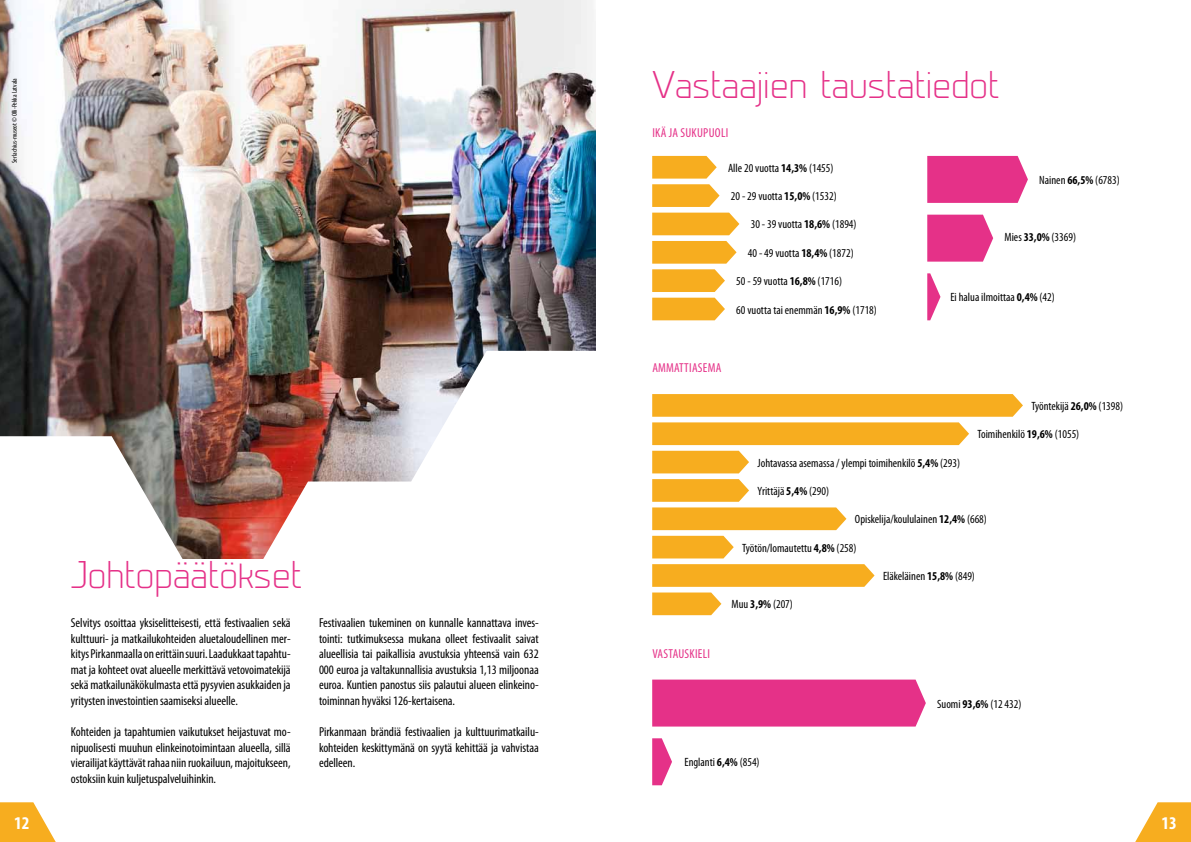
<style>
.page{position:relative;width:1191px;height:842px;background:#fff}
.page>*{position:absolute;margin:0;border:0;box-sizing:border-box;transform-origin:0 0}
.t1{font:300 36px "Prime";color:#e53188}
.t2{font:700 condensed 18px "Myriad Pro";color:#fff}
.t3{font:condensed 13px/15.6px "Myriad Pro";letter-spacing:-.005em;color:#000;text-align:justify}
.t4{font:condensed 13px "Myriad Pro";letter-spacing:.02em;color:#e53188}
.t5{font:condensed 12px "Myriad Pro";color:#000}
.t6{font:condensed 7px "Myriad Pro";color:#000}
.s1{font-weight:700}
</style>
<div class="page">
<img style="left:0;top:0;width:595px;height:558px">
<svg style="left:0;top:436px;width:187px;height:123px"></svg>
<svg style="left:411px;top:351px;width:302px;height:208px"></svg>
<svg style="left:232px;top:481px;width:302px;height:78px"></svg>
<svg style="left:652px;top:298px;width:73px;height:22px;background:#f7b22e"></svg>
<svg style="left:927px;top:215px;width:66px;height:47px;background:#e74292"></svg>
<svg style="left:927px;top:156px;width:101px;height:47px;background:#e63c8e"></svg>
<svg style="left:927px;top:273px;width:13px;height:47px"></svg>
<svg style="left:652px;top:156px;width:67px;height:51px"></svg>
<svg style="left:652px;top:213px;width:87px;height:22px;background:#f7b12b"></svg>
<svg style="left:652px;top:241px;width:84px;height:51px"></svg>
<svg style="left:652px;top:738px;width:20px;height:47px"></svg>
<div style="left:652px;top:680px;width:274px;height:46px;background:#e53188"></div>
<div style="left:652px;top:451px;width:97px;height:22px;background:#f7ad1f"></div>
<svg style="left:652px;top:536px;width:81px;height:22px;background:#f7b12b"></svg>
<svg style="left:652px;top:564px;width:222px;height:51px"></svg>
<svg style="left:652px;top:394px;width:371px;height:51px"></svg>
<svg style="left:652px;top:479px;width:194px;height:51px"></svg>
<svg style="left:1135px;top:802px;width:56px;height:40px"></svg>
<svg style="left:0;top:802px;width:56px;height:40px"></svg>
<p class="t6" style="left:10px;top:163px;width:87px;rotate:-90deg">Serlachius-museot © Olli-Pekka Latvala</p>
<h1 class="t1" style="left:71px;top:554px;width:233px">Johtopäätökset</h1>
<p class="t3" style="left:71px;top:615px;width:221px">Selvitys osoittaa yksiselitteisesti, että festivaalien sekä kulttuuri- ja matkailukohteiden aluetaloudellinen mer&shy;kitys Pirkanmaalla on erittäin suuri. Laadukkaat tapahtu&shy;mat ja kohteet ovat alueelle merkittävä vetovoimatekijä sekä matkailunäkökulmasta että pysyvien asukkaiden ja yritysten investointien saamiseksi alueelle.</p>
<p class="t3" style="left:71px;top:724px;width:221px">Kohteiden ja tapahtumien vaikutukset heijastuvat mo&shy;nipuolisesti muuhun elinkeinotoimintaan alueella, sillä vierailijat käyttävät rahaa niin ruokailuun, majoitukseen, ostoksiin kuin kuljetuspalveluihinkin.</p>
<p class="t3" style="left:319px;top:615px;width:221px">Festivaalien tukeminen on kunnalle kannattava inves&shy;tointi: tutkimuksessa mukana olleet festivaalit saivat alueellisia tai paikallisia avustuksia yhteensä vain 632<br>000 euroa ja valtakunnallisia avustuksia 1,13 miljoonaa euroa. Kuntien panostus siis palautui alueen elinkeino&shy;toiminnan hyväksi 126-kertaisena.</p>
<p class="t3" style="left:319px;top:724px;width:221px">Pirkanmaan brändiä festivaalien ja kulttuurimatkailu&shy;kohteiden keskittymänä on syytä kehittää ja vahvistaa edelleen.</p>
<h1 class="t1" style="left:652px;top:64px;width:349px">Vastaajien taustatiedot</h1>
<p class="t4" style="left:652px;top:125px;width:76px">Ikä ja sukupuoli</p>
<p class="t5" style="left:728px;top:161px;width:107px">Alle 20 vuotta <span class="s1">14,3%</span> (1455)</p>
<p class="t5" style="left:731px;top:189px;width:107px">20 - 29 vuotta <span class="s1">15,0%</span> (1532)</p>
<p class="t5" style="left:750px;top:217px;width:107px">30 - 39 vuotta <span class="s1">18,6%</span> (1894)</p>
<p class="t5" style="left:748px;top:246px;width:107px">40 - 49 vuotta <span class="s1">18,4%</span> (1872)</p>
<p class="t5" style="left:736px;top:274px;width:107px">50 - 59 vuotta <span class="s1">16,8%</span> (1716)</p>
<p class="t5" style="left:736px;top:302px;width:142px">60 vuotta tai enemmän <span class="s1">16,9%</span> (1718)</p>
<p class="t5" style="left:1039px;top:173px;width:82px">Nainen <span class="s1">66,5%</span> (6783)</p>
<p class="t5" style="left:1004px;top:229px;width:73px">Mies <span class="s1">33,0%</span> (3369)</p>
<p class="t5" style="left:950px;top:290px;width:106px">Ei halua ilmoittaa <span class="s1">0,4%</span> (42)</p>
<p class="t4" style="left:652px;top:360px;width:71px">Ammattiasema</p>
<p class="t5" style="left:1031px;top:399px;width:93px">Työntekijä <span class="s1">26,0%</span> (1398)</p>
<p class="t5" style="left:977px;top:427px;width:103px">Toimihenkilö <span class="s1">19,6%</span> (1055)</p>
<p class="t5" style="left:757px;top:455px;width:204px">Johtavassa asemassa / ylempi toimihenkilö <span class="s1">5,4%</span> (293)</p>
<p class="t5" style="left:757px;top:484px;width:73px">Yrittäjä <span class="s1">5,4%</span> (290)</p>
<p class="t5" style="left:855px;top:512px;width:133px">Opiskelija/koululainen <span class="s1">12,4%</span> (668)</p>
<p class="t5" style="left:742px;top:540px;width:116px">Työtön/lomautettu <span class="s1">4,8%</span> (258)</p>
<p class="t5" style="left:883px;top:569px;width:93px">Eläkeläinen <span class="s1">15,8%</span> (849)</p>
<p class="t5" style="left:731px;top:597px;width:63px">Muu <span class="s1">3,9%</span> (207)</p>
<p class="t4" style="left:652px;top:645px;width:58px">vastauskieli</p>
<p class="t5" style="left:937px;top:696px;width:86px">Suomi <span class="s1">93,6%</span> (12 432)</p>
<p class="t5" style="left:684px;top:755px;width:77px">Englanti <span class="s1">6,4%</span> (854)</p>
<h2 class="t2" style="left:14px;top:812px;width:17px">12</h2>
<h2 class="t2" style="left:1161px;top:812px;width:17px">13</h2>
</div>
